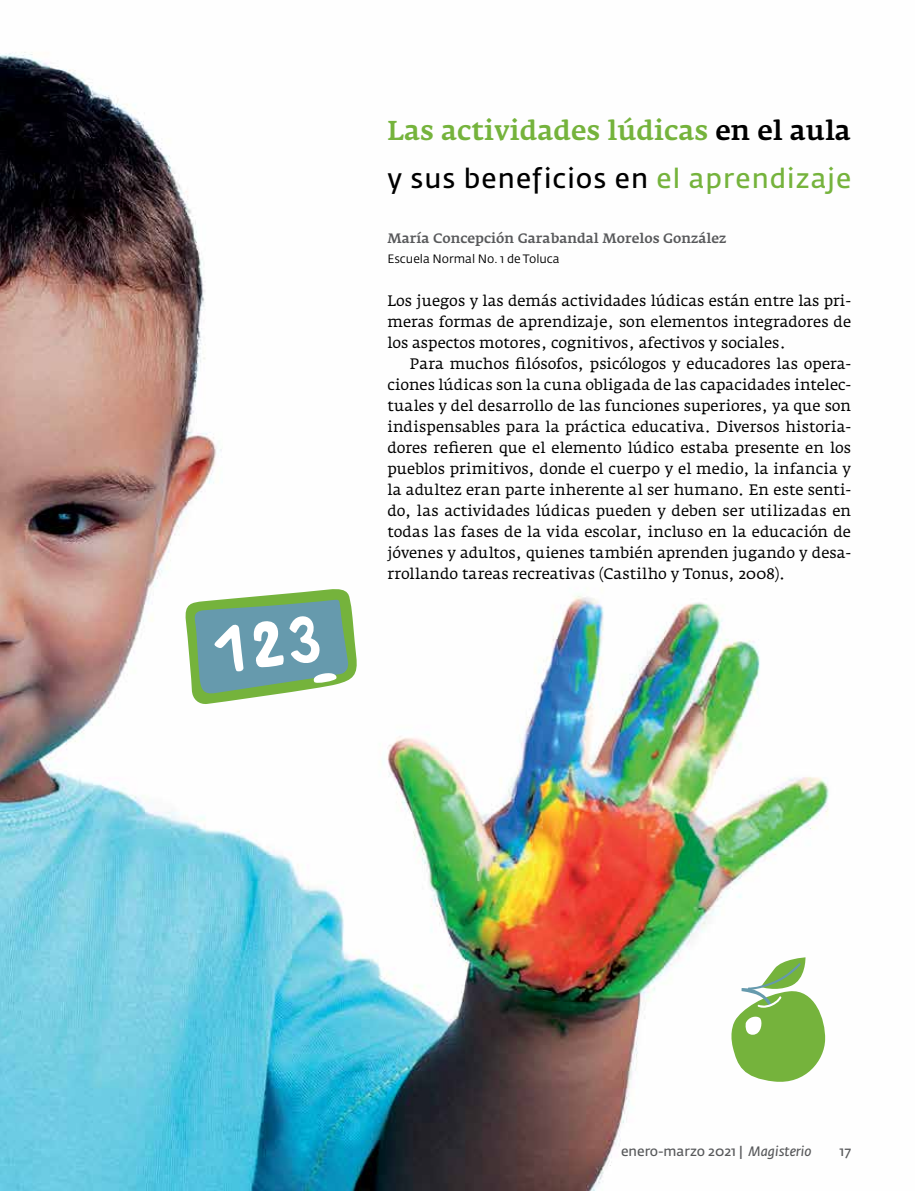
<style>
.page{position:relative;width:915px;height:1191px;background:#fff}
.page>*{position:absolute;margin:0;border:0;box-sizing:border-box;transform-origin:0 0}
.t1{font:500 27px "Fedra Serif A Pro";color:#75b33c}
.t2{font:27px "Fedra Sans Std";letter-spacing:.04em;color:#000}
.t3{font:15px/21px "Fedra Serif A Pro";color:#000;text-align:justify}
.t4{font:500 13.5px "Fedra Serif A Pro";color:#58595b}
.t5{font:13.5px "Fedra Sans Std";color:#58595b}
.t6{font:12px "Fedra Sans Std";color:#000}
.s1{color:#000}
.s2{color:#75b33c}
.s3{font-style:italic}
</style>
<div class="page">
<img style="left:0;top:52px;width:829px;height:1139px">
<svg style="left:728px;top:957px;width:97px;height:128px"></svg>
<svg style="left:184px;top:587px;width:174px;height:118px"></svg>
<h1 class="t1" style="left:387px;top:114px;width:465px">Las actividades lúdicas <span class="s1">en el aula</span></h1>
<h1 class="t2" style="left:387px;top:162px;width:465px">y sus beneficios en <span class="s2">el aprendizaje</span></h1>
<p class="t4" style="left:387px;top:230px;width:340px">María Concepción Garabandal Morelos González</p>
<p class="t6" style="left:387px;top:251px;width:174px">Escuela Normal No. 1 de Toluca</p>
<p class="t3" style="left:387px;top:290px;width:465px">Los juegos y las demás actividades lúdicas están entre las pri&shy;meras formas de aprendizaje, son elementos integradores de los aspectos motores, cognitivos, afectivos y sociales.</p>
<p class="t3" style="left:387px;top:353px;width:465px;text-indent:22px">Para muchos filósofos, psicólogos y educadores las opera&shy;ciones lúdicas son la cuna obligada de las capacidades intelec&shy;tuales y del desarrollo de las funciones superiores, ya que son indispensables para la práctica educativa. Diversos historia&shy;dores refieren que el elemento lúdico estaba presente en los pueblos primitivos, donde el cuerpo y el medio, la infancia y la adultez eran parte inherente al ser humano. En este senti&shy;do, las actividades lúdicas pueden y deben ser utilizadas en todas las fases de la vida escolar, incluso en la educación de jóvenes y adultos, quienes también aprenden jugando y desa&shy;rrollando tareas recreativas (Castilho y Tonus, 2008).</p>
<p class="t5" style="left:621px;top:1143px;width:192px">enero-marzo 2021 | <span class="s3">Magisterio</span></p>
<p class="t5" style="left:839px;top:1143px;width:13px">17</p>
</div>
